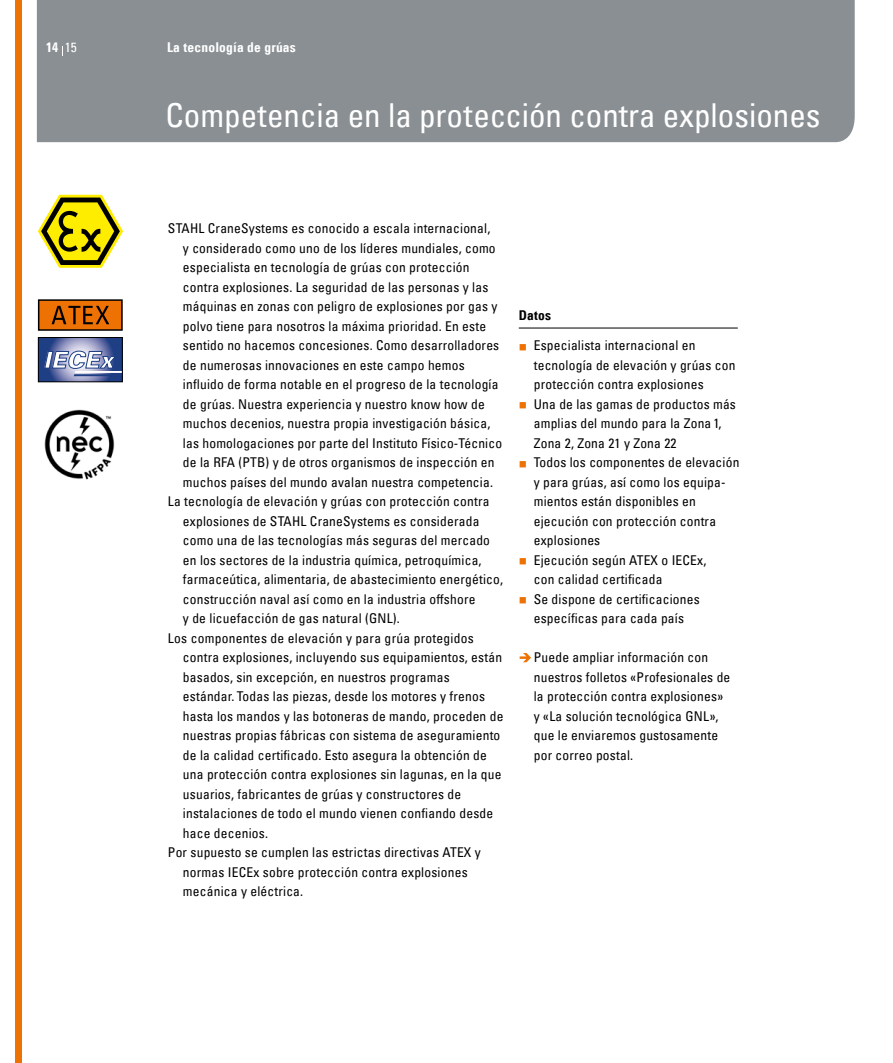
<style>
.page{position:relative;width:893px;height:1063px;background:#fff}
.page>*{position:absolute;margin:0;border:0;box-sizing:border-box;transform-origin:0 0}
.t1{font:condensed 33px "Univers Com 57";color:#fff}
.t2{font:italic 900 22.95px "Univers";color:#fff}
.t3{font:condensed 13.5px/19.5px "Univers Com 57";letter-spacing:.015em;color:#000}
.t4{font:13.5px "Univers Com 67 Bold Cond";letter-spacing:.015em;color:#fff}
.t5{font:13.5px "Univers Com 67 Bold Cond";letter-spacing:.015em;color:#000}
.s1{font-family:"Univers Com 57";font-stretch:condensed}
</style>
<div class="page">
<div style="left:37px;top:0;width:818px;height:143px;background:#8a8f93"></div>
<div style="left:15px;top:0;width:6px;height:1063px;background:#ee7203"></div>
<svg style="left:38px;top:195px;width:85px;height:73px"></svg>
<div style="left:39px;top:300px;width:83px;height:30px;background:#ee7203"></div>
<div style="left:38px;top:299px;width:85px;height:32px;border:2px solid #000"></div>
<div style="left:38px;top:337px;width:85px;height:46px;background:#acacac"></div>
<svg style="left:40px;top:339px;width:81px;height:41px"></svg>
<div style="left:38px;top:337px;width:85px;height:45px;border:1px solid #000"></div>
<svg style="left:44px;top:350px;width:78px;height:26px;background:#7685b3"></svg>
<svg style="left:52px;top:306px;width:57px;height:18px"></svg>
<hr style="left:519px;top:328px;width:219px;height:1px;background:#000">
<svg style="left:520px;top:653px;width:11px;height:9px"></svg>
<img style="left:44px;top:409px;width:71px;height:71px">
<p class="t4" style="left:46px;top:39px;width:32px">14 <span class="s1">15</span></p>
<p class="t4" style="left:167px;top:39px;width:130px">La tecnología de grúas</p>
<h2 class="t2" style="left:43px;top:346px;width:72px">IECEx</h2>
<h1 class="t1" style="left:165px;top:95px;width:657px">Competencia en la protección contra explosiones</h1>
<p class="t3" style="left:168px;top:219px;width:324px">STAHL CraneSystems es conocido a escala internacional,</p>
<p class="t3" style="left:183px;top:238px;width:314px">y considerado como uno de los líderes mundiales, como</p>
<p class="t3" style="left:183px;top:258px;width:288px">especialista en tecnología de grúas con protección</p>
<p class="t3" style="left:183px;top:277px;width:307px">contra explosiones. La seguridad de las personas y las</p>
<p class="t3" style="left:183px;top:297px;width:316px">máquinas en zonas con peligro de explosiones por gas y</p>
<p class="t3" style="left:183px;top:316px;width:305px">polvo tiene para nosotros la máxima prioridad. En este</p>
<p class="t3" style="left:183px;top:335px;width:318px">sentido no hacemos concesiones. Como desarrolladores</p>
<p class="t3" style="left:183px;top:355px;width:283px">de numerosas innovaciones en este campo hemos</p>
<p class="t3" style="left:183px;top:374px;width:317px">influido de forma notable en el progreso de la tecnología</p>
<p class="t3" style="left:183px;top:394px;width:303px">de grúas. Nuestra experiencia y nuestro know how de</p>
<p class="t3" style="left:183px;top:413px;width:309px">muchos decenios, nuestra propia investigación básica,</p>
<p class="t3" style="left:183px;top:433px;width:321px">las homologaciones por parte del Instituto Físico-Técnico</p>
<p class="t3" style="left:183px;top:452px;width:313px">de la RFA (PTB) y de otros organismos de inspección en</p>
<p class="t3" style="left:183px;top:472px;width:312px">muchos países del mundo avalan nuestra competencia.</p>
<p class="t3" style="left:168px;top:491px;width:323px">La tecnología de elevación y grúas con protección contra</p>
<p class="t3" style="left:183px;top:511px;width:298px">explosiones de STAHL CraneSystems es considerada</p>
<p class="t3" style="left:183px;top:530px;width:309px">como una de las tecnologías más seguras del mercado</p>
<p class="t3" style="left:183px;top:550px;width:300px">en los sectores de la industria química, petroquímica,</p>
<p class="t3" style="left:183px;top:569px;width:322px">farmaceútica, alimentaria, de abastecimiento energético,</p>
<p class="t3" style="left:183px;top:589px;width:294px">construcción naval así como en la industria offshore</p>
<p class="t3" style="left:183px;top:608px;width:218px">y de licuefacción de gas natural (GNL).</p>
<p class="t3" style="left:168px;top:628px;width:307px">Los componentes de elevación y para grúa protegidos</p>
<p class="t3" style="left:183px;top:647px;width:321px">contra explosiones, incluyendo sus equipamientos, están</p>
<p class="t3" style="left:183px;top:667px;width:268px">basados, sin excepción, en nuestros programas</p>
<p class="t3" style="left:183px;top:686px;width:304px">estándar. Todas las piezas, desde los motores y frenos</p>
<p class="t3" style="left:183px;top:706px;width:322px">hasta los mandos y las botoneras de mando, proceden de</p>
<p class="t3" style="left:183px;top:725px;width:319px">nuestras propias fábricas con sistema de aseguramiento</p>
<p class="t3" style="left:183px;top:745px;width:305px">de la calidad certificado. Esto asegura la obtención de</p>
<p class="t3" style="left:183px;top:764px;width:320px">una protección contra explosiones sin lagunas, en la que</p>
<p class="t3" style="left:183px;top:784px;width:280px">usuarios, fabricantes de grúas y constructores de</p>
<p class="t3" style="left:183px;top:803px;width:312px">instalaciones de todo el mundo vienen confiando desde</p>
<p class="t3" style="left:183px;top:823px;width:87px">hace decenios.</p>
<p class="t3" style="left:168px;top:842px;width:314px">Por supuesto se cumplen las estrictas directivas ATEX y</p>
<p class="t3" style="left:183px;top:862px;width:286px">normas IECEx sobre protección contra explosiones</p>
<p class="t3" style="left:183px;top:881px;width:122px">mecánica y eléctrica.</p>
<p class="t5" style="left:519px;top:307px;width:34px">Datos</p>
<p class="t3" style="left:534px;top:336px;width:207px">Especialista internacional en tecnología de elevación y grúas con protección contra explosiones<br>Una de las gamas de productos más amplias del mundo para la Zona 1,<br>Zona 2, Zona 21 y Zona 22<br>Todos los componentes de elevación y para grúas, así como los equipa&shy;mientos están disponibles en ejecución con protección contra explosiones<br>Ejecución según ATEX o IECEx,<br>con calidad certificada<br>Se dispone de certificaciones específicas para cada país</p>
<p class="t3" style="left:534px;top:648px;width:198px">Puede ampliar información con nuestros folletos «Profesionales de la protección contra explosiones» y «La solución tecnológica GNL», que le enviaremos gustosamente por correo postal.</p>
</div>
